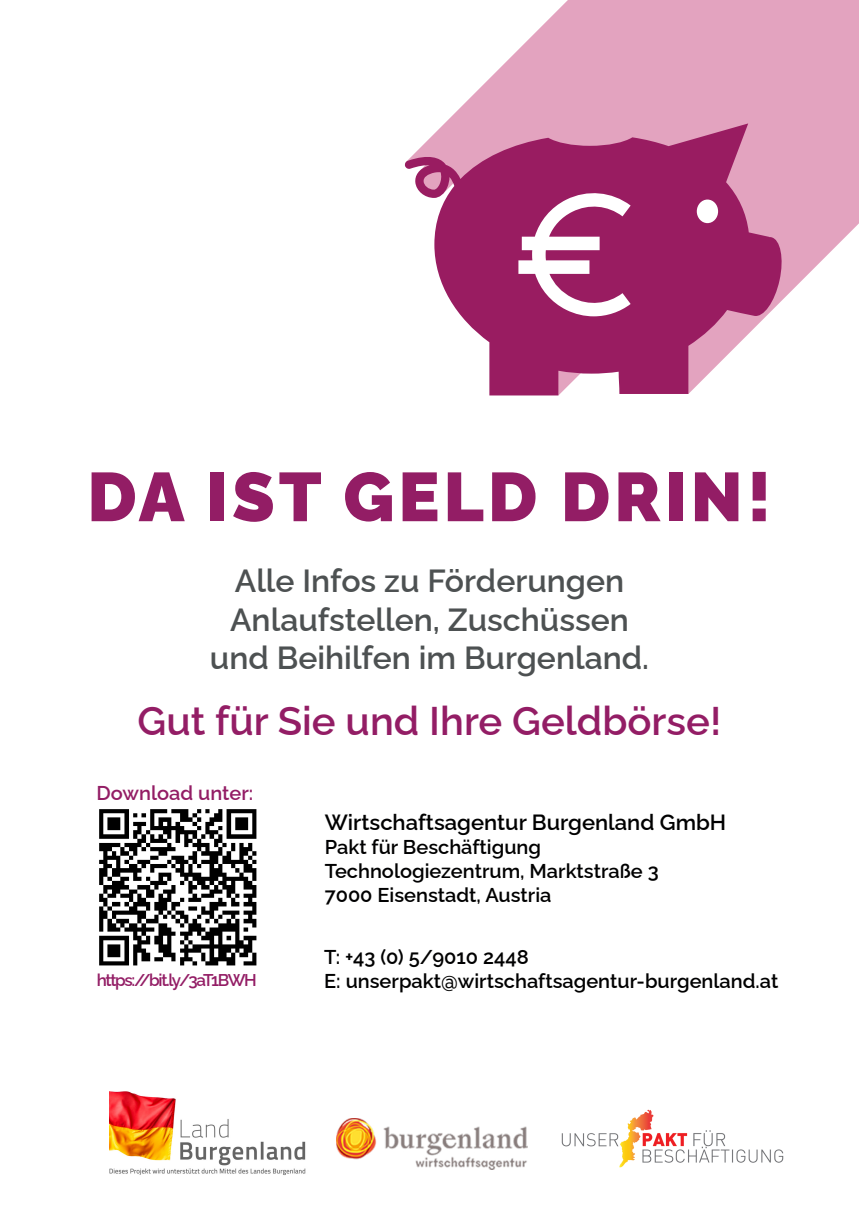
<style>
.page{position:relative;width:859px;height:1208px;background:#fff}
.page>*{position:absolute;margin:0;border:0;box-sizing:border-box;transform-origin:0 0}
.t1{font:900 68.8px "Raleway";letter-spacing:.06em;color:#931d65}
.t2{font:600 40px "Raleway";color:#931d65}
.t3{font:600 32px/38.4px "Raleway";color:#4d5152;text-align:center}
.t4{font:600 22px "Raleway";color:#000001}
.t5{font:600 20px "Raleway";color:#000001}
.t6{font:600 20px "Raleway";color:#931d65}
.t7{font:600 17px "Raleway";letter-spacing:-.08em;color:#931d65}
</style>
<div class="page">
<img style="left:109px;top:1091px;width:197px;height:84px">
<img style="left:561px;top:1109px;width:223px;height:59px">
<img style="left:336px;top:1118px;width:192px;height:51px">
<svg style="left:445px;top:0;width:414px;height:298px;fill:#e3a3bf"></svg>
<svg style="left:404px;top:123px;width:380px;height:272px;fill:#991c61"></svg>
<div style="left:697px;top:199px;width:21px;height:24px;background:#fff;border-radius:50%"></div>
<svg style="left:518px;top:189px;width:113px;height:127px"></svg>
<img style="left:99px;top:809px;width:158px;height:157px">
<p class="t1" style="left:87px;top:442px;width:686px">DA IST GELD DRIN!</p>
<p class="t3" style="left:210px;top:558px;width:441px">Alle Infos zu Förderungen<br>Anlaufstellen, Zuschüssen und Beihilfen im Burgenland.</p>
<p class="t2" style="left:138px;top:689px;width:585px">Gut für Sie und Ihre Geldbörse!</p>
<p class="t6" style="left:97px;top:777px;width:158px">Download unter:</p>
<p class="t7" style="left:97px;top:966px;width:161px">https://bit.ly/3aT1BWH</p>
<p class="t4" style="left:325px;top:804px;width:403px">Wirtschaftsagentur Burgenland GmbH</p>
<p class="t5" style="left:325px;top:831px;width:218px">Pakt für Beschäftigung</p>
<p class="t5" style="left:325px;top:855px;width:335px">Technologiezentrum, Marktstraße 3</p>
<p class="t5" style="left:325px;top:879px;width:228px">7000 Eisenstadt, Austria</p>
<p class="t5" style="left:324px;top:941px;width:206px">T: +43 (0) 5/9010 2448</p>
<p class="t5" style="left:324px;top:965px;width:456px">E: unserpakt@wirtschaftsagentur-burgenland.at</p>
</div>
